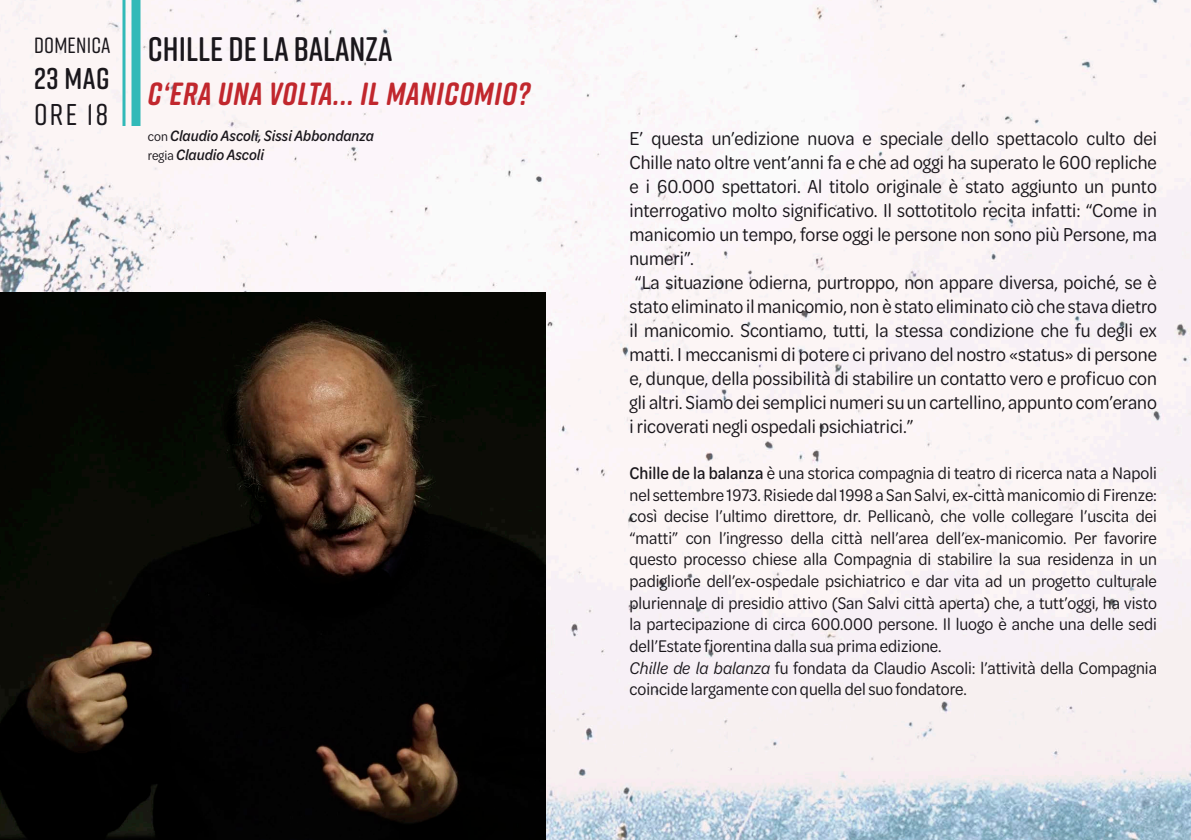
<style>
.page{position:relative;width:1191px;height:840px;background:#fff}
.page>*{position:absolute;margin:0;border:0;box-sizing:border-box;transform-origin:0 0}
.t1{font:600 34px "Rift Soft";color:#1a171c}
.t2{font:italic 700 32px "Rift Soft";letter-spacing:.025em;color:#c1272d}
.t3{font:600 30px "Rift Soft";color:#1a171c}
.t4{font:500 30px "Rift Soft";color:#1a171c}
.t5{font:500 22px "Rift Soft";letter-spacing:.01em;color:#1a171c}
.t6{font:20px/24px "Omnes Cond";color:#1a171c;text-align:justify}
.t7{font:18px/21.6px "Omnes Cond";color:#1a171c;text-align:justify}
.t8{font:italic 500 16px "Omnes Cond";color:#1a171c}
.s1{font-weight:400;font-style:normal;font-size:14px}
.s2{font-weight:500}
.s3{font-style:italic}
</style>
<div class="page">
<img style="left:0;top:0;width:1191px;height:839px">
<img style="left:0;top:292px;width:545px;height:547px">
<div style="left:131px;top:0;width:9px;height:126px;background:#32b9b8"></div>
<hr style="left:122px;top:0;width:3px;height:126px;background:#32b9b8">
<p class="t5" style="left:34px;top:30px;width:78px">DOMENICA</p>
<p class="t3" style="left:34px;top:57px;width:77px">23 MAG</p>
<p class="t4" style="left:34px;top:93px;width:76px">ORE 18</p>
<p class="t1" style="left:148px;top:24px;width:246px">CHILLE DE LA BALANZA</p>
<p class="t2" style="left:148px;top:70px;width:383px">C‘ERA UNA VOLTA... IL MANICOMIO?</p>
<p class="t8" style="left:148px;top:125px;width:227px"><span class="s1">con</span> Claudio Ascoli, Sissi Abbondanza</p>
<p class="t8" style="left:148px;top:145px;width:118px"><span class="s1">regia</span> Claudio Ascoli</p>
<p class="t6" style="left:629px;top:125px;width:529px">E’ questa un’edizione nuova e speciale dello spettacolo culto dei Chille nato oltre vent’anni fa e che ad oggi ha superato le 600 repliche e i 60.000 spettatori. Al titolo originale è stato aggiunto un punto interrogativo molto significativo. Il sottotitolo recita infatti: “Come in manicomio un tempo, forse oggi le persone non sono più Persone, ma numeri”.</p>
<p class="t6" style="left:629px;top:269px;width:529px">“La situazione odierna, purtroppo, non appare diversa, poiché, se è stato eliminato il manicomio, non è stato eliminato ciò che stava dietro il manicomio. Scontiamo, tutti, la stessa condizione che fu degli ex matti. I meccanismi di potere ci privano del nostro «status» di persone e, dunque, della possibilità di stabilire un contatto vero e proficuo con gli altri. Siamo dei semplici numeri su un cartellino, appunto com’erano i ricoverati negli ospedali psichiatrici.”</p>
<p class="t7" style="left:629px;top:461px;width:529px"><span class="s2">Chille de la balanza</span> è una storica compagnia di teatro di ricerca nata a Napoli nel settembre 1973. Risiede dal 1998 a San Salvi, ex-città manicomio di Firenze: così decise l’ultimo direttore, dr. Pellicanò, che volle collegare l’uscita dei “matti” con l’ingresso della città nell’area dell’ex-manicomio. Per favorire questo processo chiese alla Compagnia di stabilire la sua residenza in un padiglione dell’ex-ospedale psichiatrico e dar vita ad un progetto culturale pluriennale di presidio attivo (San Salvi città aperta) che, a tutt’oggi, ha visto la partecipazione di circa 600.000 persone. Il luogo è anche una delle sedi dell’Estate fiorentina dalla sua prima edizione.</p>
<p class="t7" style="left:629px;top:655px;width:529px"><span class="s3">Chille de la balanza</span> fu fondata da Claudio Ascoli: l’attività della Compagnia coincide largamente con quella del suo fondatore.</p>
</div>
